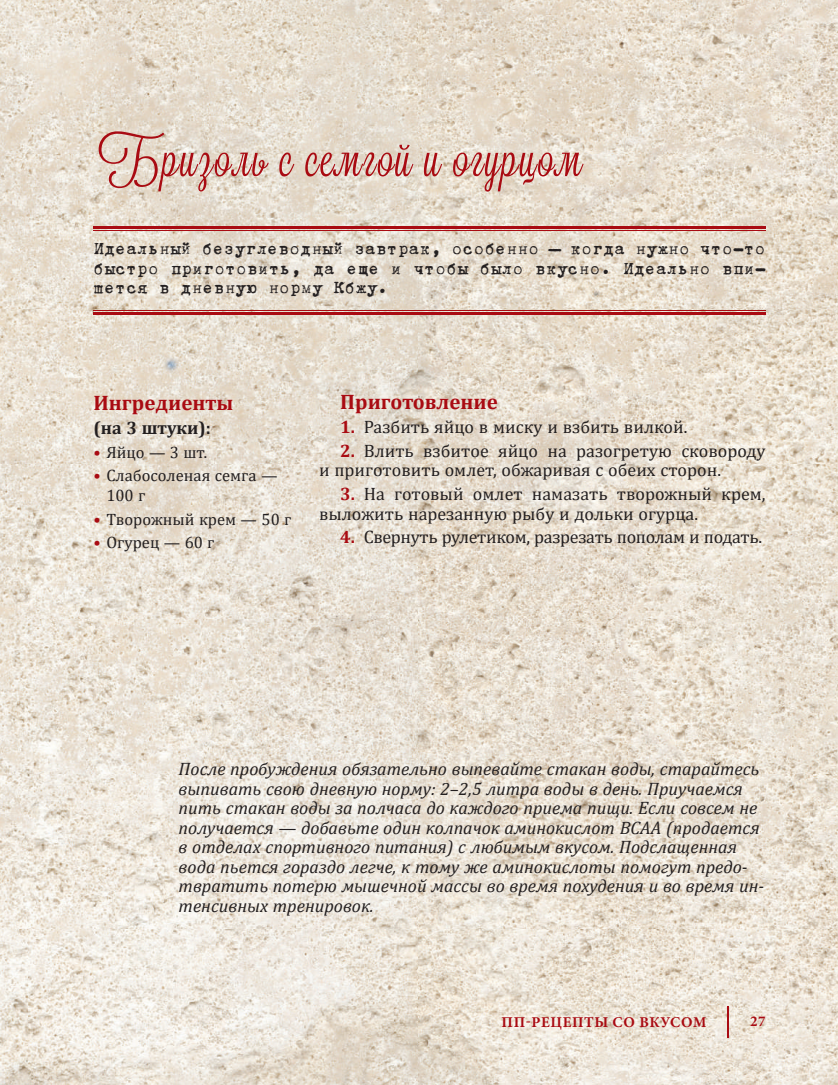
<style>
.page{position:relative;width:838px;height:1085px;background:#fff}
.page>*{position:absolute;margin:0;border:0;box-sizing:border-box;transform-origin:0 0}
.t1{font:51px "Lavanderia C";letter-spacing:.03em;color:#a90b12}
.t2{font:700 21px "Cambria";color:#a90b12}
.t3{font:19.5px/19.5px "Trixie C";letter-spacing:.01em;color:#231f20;text-align:justify}
.t4{font:italic 18px/19.5px "Cambria";color:#231f20}
.t5{font:18px/19.5px "Cambria";color:#231f20}
.t6{font:18px "Cambria";letter-spacing:-.02em;color:#231f20}
.t7{font:700 18px "Cambria";color:#231f20}
.t8{font:16.5px/19.5px "Cambria";color:#231f20}
.t9{font:700 15px "Minion Pro";letter-spacing:.04em;color:#a90b12}
.s1{color:#a90b12}
.s2{font-weight:700;color:#a90b12}
</style>
<div class="page">
<img style="left:0;top:0;width:838px;height:1084px">
<hr style="left:94px;top:226px;width:671px;height:2px;background:#a90b12">
<hr style="left:94px;top:230px;width:671px;height:1px;background:#a90b12">
<hr style="left:94px;top:310px;width:671px;height:1px;background:#a90b12">
<hr style="left:94px;top:312px;width:671px;height:3px;background:#a90b12">
<hr style="left:727px;top:1005px;width:2px;height:31px;background:#a90b12">
<h1 class="t1" style="left:94px;top:129px;width:490px">Бризоль с семгой и огурцом</h1>
<p class="t3" style="left:94px;top:237px;width:673px">Идеальный безуглеводный завтрак, особенно — когда нужно что-то быстро приготовить, да еще и чтобы было вкусно. Идеально впи&shy;шется в дневную норму Кбжу.</p>
<p class="t2" style="left:94px;top:388px;width:141px">Ингредиенты</p>
<p class="t7" style="left:94px;top:415px;width:119px">(на 3 штуки):</p>
<p class="t8" style="left:94px;top:442px;width:115px"><span class="s1">•</span> Яйцо — 3 шт.</p>
<p class="t8" style="left:106px;top:466px;width:173px;text-indent:-13px"><span class="s1">•</span> Слабосоленая семга —<br>100 г</p>
<p class="t8" style="left:94px;top:509px;width:199px"><span class="s1">•</span> Творожный крем — 50 г</p>
<p class="t8" style="left:94px;top:533px;width:123px"><span class="s1">•</span> Огурец — 60 г</p>
<p class="t2" style="left:340px;top:387px;width:159px">Приготовление</p>
<p class="t5" style="left:340px;top:417px;width:349px"><span class="s2">1.</span> Разбить яйцо в миску и взбить вилкой.</p>
<p class="t5" style="left:319px;top:441px;width:448px;text-indent:21px"><span class="s2">2.</span> Влить взбитое яйцо на разогретую сковороду и приготовить омлет, обжаривая с обеих сторон.</p>
<p class="t5" style="left:319px;top:484px;width:448px;text-indent:21px"><span class="s2">3.</span> На готовый омлет намазать творожный крем, выложить нарезанную рыбу и дольки огурца.</p>
<p class="t6" style="left:340px;top:526px;width:423px"><span class="s2">4.</span> Свернуть рулетиком, разрезать пополам и подать.</p>
<p class="t4" style="left:179px;top:758px;width:587px">После пробуждения обязательно выпевайте стакан воды, старайтесь выпивать свою дневную норму: 2–2,5 литра воды в день. Приучаемся пить стакан воды за полчаса до каждого приема пищи. Если совсем не получается — добавьте один колпачок аминокислот BCAA (продается в отделах спортивного питания) с любимым вкусом. Подслащенная вода пьется гораздо легче, к тому же аминокислоты помогут предо&shy;твратить потерю мышечной массы во время похудения и во время ин&shy;тенсивных тренировок.</p>
<p class="t9" style="left:501px;top:1011px;width:206px">ПП-рецеПты со вкусом</p>
<p class="t9" style="left:750px;top:1010px;width:17px">27</p>
</div>
